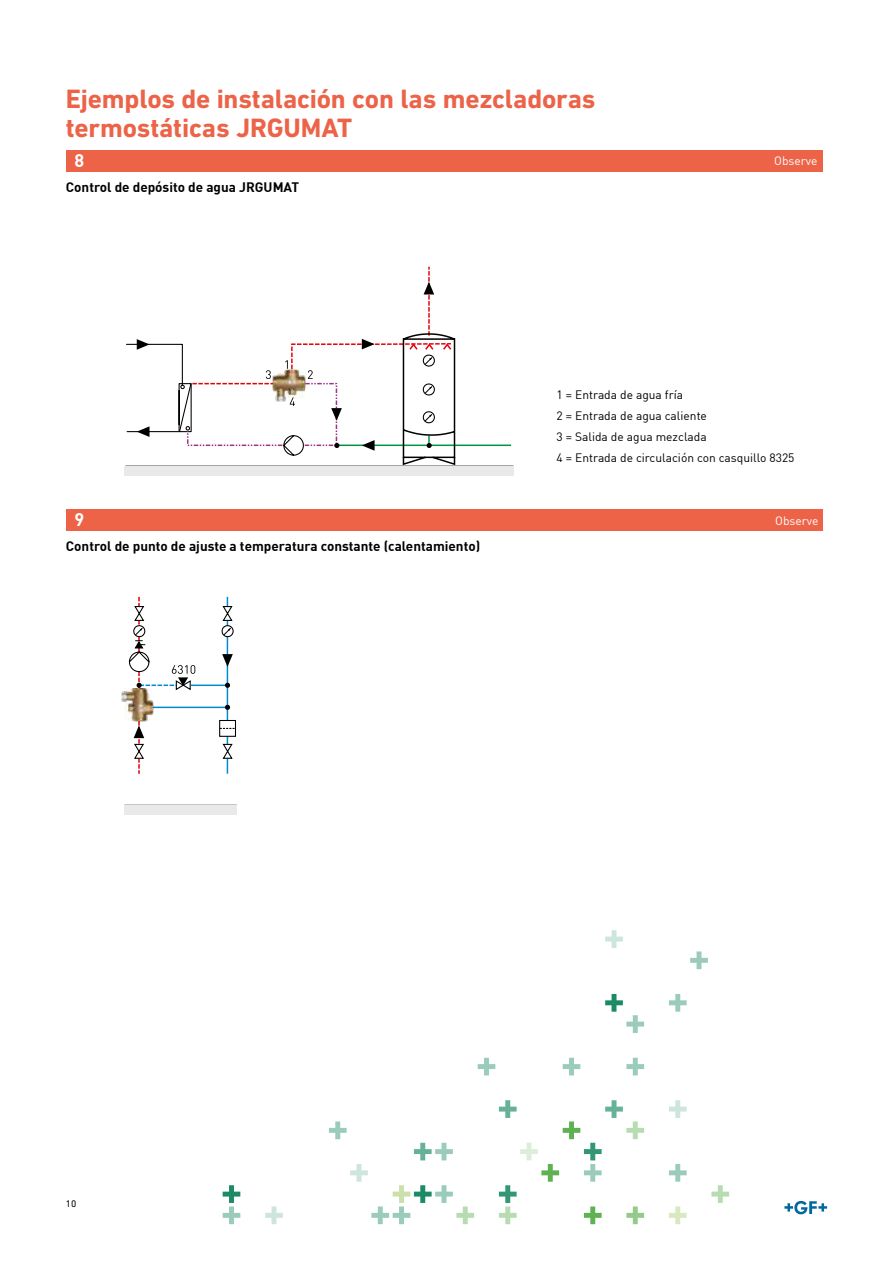
<style>
.page{position:relative;width:893px;height:1263px;background:#fff}
.page>*{position:absolute;margin:0;border:0;box-sizing:border-box;transform-origin:0 0}
.t1{font:700 27px/28.5px "DIN Next W1 G";letter-spacing:-.005em;color:#ec6348}
.t2{font:700 18px "DIN";color:#fff}
.t3{font:700 13.5px "DIN";color:#000}
.t4{font:12px/21px "DIN";color:#000}
.t5{font:12px "DIN";color:#fff}
.t6{font:9.75px "DIN Next W1 G";color:#000}
</style>
<div class="page">
<svg style="left:784px;top:1201px;width:43px;height:13px"></svg>
<hr style="left:125px;top:466px;width:388px;height:1px;background:#000">
<div style="left:66px;top:150px;width:757px;height:21px;background:#ec6348"></div>
<hr style="left:336px;top:444px;width:175px;height:2px;background:#00963e">
<svg style="left:125px;top:266px;width:331px;height:200px"></svg>
<hr style="left:124px;top:805px;width:113px;height:1px;background:#000">
<div style="left:66px;top:509px;width:757px;height:22px;background:#ec6348"></div>
<hr style="left:227px;top:637px;width:1px;height:86px;background:#008ad2">
<hr style="left:191px;top:684px;width:36px;height:2px;background:#008ad2">
<hr style="left:152px;top:707px;width:75px;height:1px;background:#008ad2">
<svg style="left:221px;top:597px;width:13px;height:41px"></svg>
<div style="left:220px;top:720px;width:15px;height:16px;background:#fff"></div>
<div style="left:219px;top:720px;width:17px;height:17px;border:1px solid #000"></div>
<svg style="left:220px;top:728px;width:16px;height:46px"></svg>
<svg style="left:225px;top:683px;width:5px;height:5px"></svg>
<svg style="left:225px;top:705px;width:5px;height:5px"></svg>
<svg style="left:128px;top:597px;width:67px;height:94px"></svg>
<svg style="left:222px;top:654px;width:11px;height:13px"></svg>
<svg style="left:133px;top:726px;width:12px;height:48px"></svg>
<div style="left:124px;top:467px;width:389px;height:9px;background:#e9e9e9"></div>
<div style="left:124px;top:806px;width:113px;height:9px;background:#e9e9e9"></div>
<svg style="left:669px;top:1206px;width:18px;height:18px"></svg>
<svg style="left:711px;top:1185px;width:18px;height:18px"></svg>
<svg style="left:605px;top:930px;width:18px;height:18px"></svg>
<svg style="left:563px;top:1058px;width:17px;height:17px"></svg>
<svg style="left:626px;top:1058px;width:18px;height:17px"></svg>
<svg style="left:669px;top:1164px;width:18px;height:18px"></svg>
<svg style="left:669px;top:1100px;width:18px;height:18px"></svg>
<svg style="left:690px;top:951px;width:18px;height:18px"></svg>
<svg style="left:669px;top:994px;width:18px;height:18px"></svg>
<svg style="left:605px;top:994px;width:39px;height:39px"></svg>
<svg style="left:478px;top:1058px;width:17px;height:17px"></svg>
<svg style="left:499px;top:1100px;width:145px;height:124px"></svg>
<svg style="left:329px;top:1121px;width:145px;height:103px"></svg>
<svg style="left:223px;top:1185px;width:17px;height:39px"></svg>
<svg style="left:265px;top:1206px;width:18px;height:18px"></svg>
<img style="left:269px;top:368px;width:42px;height:36px">
<img style="left:121px;top:684px;width:33px;height:42px">
<h1 class="t1" style="left:66px;top:85px;width:531px">Ejemplos de instalación con las mezcladoras termostáticas JRGUMAT</h1>
<h2 class="t2" style="left:74px;top:149px;width:11px">8</h2>
<p class="t3" style="left:66px;top:178px;width:235px">Control de depósito de agua JRGUMAT</p>
<p class="t5" style="left:774px;top:153px;width:45px">Observe</p>
<h2 class="t2" style="left:74px;top:508px;width:11px">9</h2>
<p class="t3" style="left:66px;top:537px;width:416px">Control de punto de ajuste a temperatura constante (calentamiento)</p>
<p class="t4" style="left:557px;top:383px;width:239px">1 = Entrada de agua fría<br>2 = Entrada de agua caliente<br>3 = Salida de agua mezclada<br>4 = Entrada de circulación con casquillo 8325</p>
<p class="t5" style="left:775px;top:513px;width:45px">Observe</p>
<p class="t6" style="left:66px;top:1197px;width:12px">10</p>
</div>
